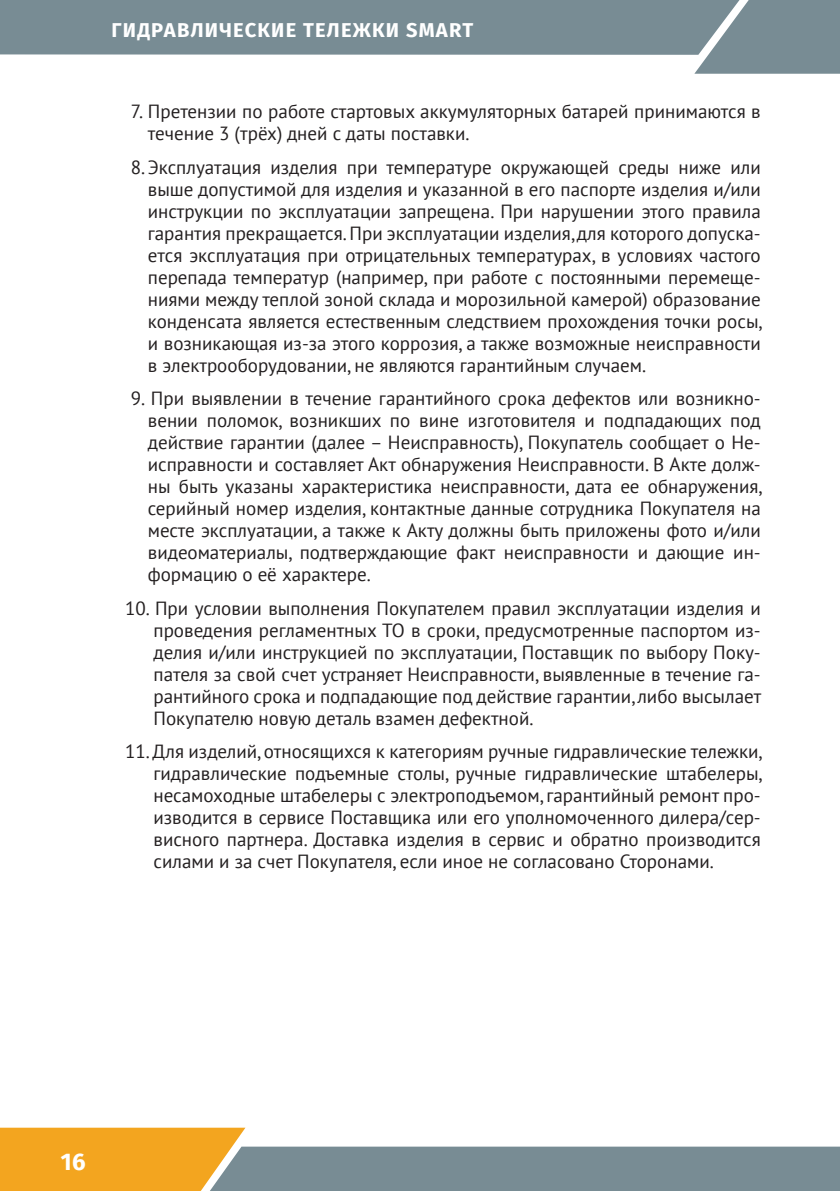
<style>
.page{position:relative;width:840px;height:1191px;background:#fff}
.page>*{position:absolute;margin:0;border:0;box-sizing:border-box;transform-origin:0 0}
.t1{font:700 24px "Fira Sans OT";color:#fff}
.t2{font:700 20px "Fira Sans OT";letter-spacing:.06em;color:#fff}
.t3{font:19px/22px "PT Sans";color:#231f20;text-align:justify}
</style>
<div class="page">
<div style="left:694px;top:0;width:145px;height:74px;background:#788c94"></div>
<svg style="left:0;top:1127px;width:839px;height:64px"></svg>
<div style="left:0;top:0;width:739px;height:55px;background:#788c94"></div>
<p class="t2" style="left:111px;top:16px;width:363px">ГИДРАВЛИЧЕСКИЕ ТЕЛЕЖКИ SMART</p>
<p class="t3" style="left:148px;top:100px;width:614px;text-indent:-17px">7. Претензии по работе стартовых аккумуляторных батарей принимаются в течение 3 (трёх) дней с даты поставки.</p>
<p class="t3" style="left:148px;top:156px;width:615px;text-indent:-17px">8.Эксплуатация изделия при температуре окружающей среды ниже или выше допустимой для изделия и указанной в его паспорте изделия и/или инструкции по эксплуатации запрещена. При нарушении этого правила гарантия прекращается. При эксплуатации изделия, для которого допуска&shy;ется эксплуатация при отрицательных температурах, в условиях частого перепада температур (например, при работе с постоянными перемеще&shy;ниями между теплой зоной склада и морозильной камерой) образование конденсата является естественным следствием прохождения точки росы, и возникающая из-за этого коррозия, а также возможные неисправности в электрооборудовании, не являются гарантийным случаем.</p>
<p class="t3" style="left:148px;top:387px;width:615px;text-indent:-17px">9. При выявлении в течение гарантийного срока дефектов или возникно&shy;вении поломок, возникших по вине изготовителя и подпадающих под действие гарантии (далее – Неисправность), Покупатель сообщает о Не&shy;исправности и составляет Акт обнаружения Неисправности. В Акте долж&shy;ны быть указаны характеристика неисправности, дата ее обнаружения, серийный номер изделия, контактные данные сотрудника Покупателя на месте эксплуатации, а также к Акту должны быть приложены фото и/или видеоматериалы, подтверждающие факт неисправности и дающие ин&shy;формацию о её характере.</p>
<p class="t3" style="left:153px;top:596px;width:609px;text-indent:-28px">10. При условии выполнения Покупателем правил эксплуатации изделия и проведения регламентных ТО в сроки, предусмотренные паспортом из&shy;делия и/или инструкцией по эксплуатации, Поставщик по выбору Поку&shy;пателя за свой счет устраняет Неисправности, выявленные в течение га&shy;рантийного срока и подпадающие под действие гарантии, либо высылает Покупателю новую деталь взамен дефектной.</p>
<p class="t3" style="left:153px;top:740px;width:610px;text-indent:-28px">11. Для изделий, относящихся к категориям ручные гидравлические тележки, гидравлические подъемные столы, ручные гидравлические штабелеры, несамоходные штабелеры с электроподъемом, гарантийный ремонт про&shy;изводится в сервисе Поставщика или его уполномоченного дилера/сер&shy;висного партнера. Доставка изделия в сервис и обратно производится силами и за счет Покупателя, если иное не согласовано Сторонами.</p>
<p class="t1" style="left:61px;top:1144px;width:26px">16</p>
</div>
